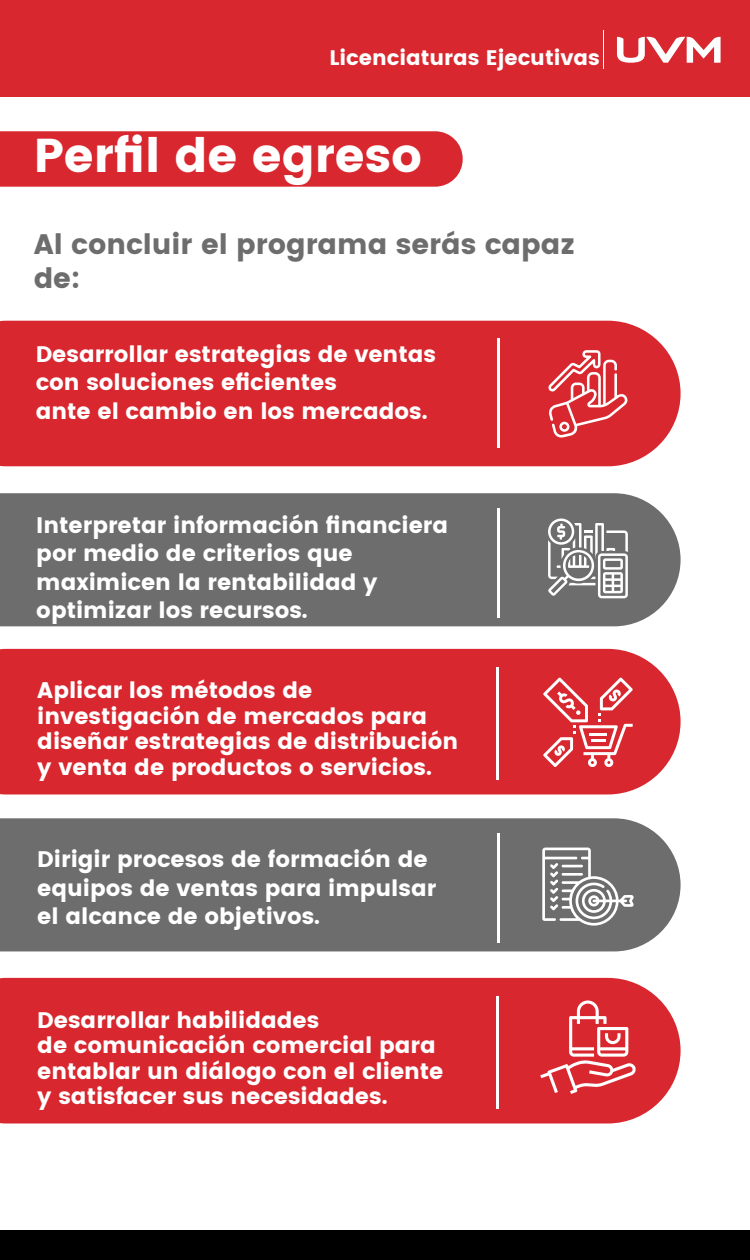
<style>
.page{position:relative;width:750px;height:1260px;background:#fff}
.page>*{position:absolute;margin:0;border:0;box-sizing:border-box;transform-origin:0 0}
.t1{font:47.4px "Poppins";color:#fff}
.t2{font:28.05px/33.8px "Poppins";color:#6d6d6d}
.t3{font:22.5px/28.5px "Poppins";color:#fff}
.t4{font:21px "Poppins";color:#fff}
</style>
<div class="page">
<div style="left:0;top:0;width:750px;height:97px;background:#d8272e"></div>
<hr style="left:603px;top:30px;width:1px;height:39px;background:#fff">
<svg style="left:617px;top:37px;width:104px;height:26px"></svg>
<div style="left:0;top:131px;width:463px;height:56px;background:#d8272e"></div>
<div style="left:0;top:1230px;width:750px;height:30px;background:#000"></div>
<div style="left:0;top:493px;width:681px;height:133px;background:#6d6d6d"></div>
<hr style="left:497px;top:508px;width:2px;height:110px;background:#fff">
<div style="left:0;top:321px;width:681px;height:145px;background:#d8272e"></div>
<hr style="left:497px;top:338px;width:2px;height:110px;background:#fff">
<div style="left:0;top:649px;width:681px;height:145px;background:#d8272e"></div>
<hr style="left:496px;top:667px;width:2px;height:113px;background:#fff">
<div style="left:0;top:818px;width:681px;height:133px;background:#6d6d6d"></div>
<hr style="left:497px;top:834px;width:2px;height:109px;background:#fff">
<div style="left:0;top:978px;width:681px;height:145px;background:#d8272e"></div>
<hr style="left:496px;top:996px;width:2px;height:113px;background:#fff">
<svg style="left:548px;top:350px;width:81px;height:88px;background:#e0545a"></svg>
<svg style="left:548px;top:519px;width:80px;height:79px"></svg>
<svg style="left:543px;top:677px;width:90px;height:91px"></svg>
<svg style="left:542px;top:848px;width:92px;height:78px"></svg>
<svg style="left:540px;top:1000px;width:96px;height:94px;background:#df4f55"></svg>
<p class="t4" style="left:329px;top:45px;width:272px">Licenciaturas Ejecutivas</p>
<h1 class="t1" style="left:34px;top:128px;width:390px">Perfil de egreso</h1>
<p class="t2" style="left:34px;top:228px;width:543px">Al concluir el programa serás capaz de:</p>
<p class="t3" style="left:36px;top:340px;width:402px">Desarrollar estrategias de ventas con soluciones eficientes<br>ante el cambio en los mercados.</p>
<p class="t3" style="left:36px;top:511px;width:413px">Interpretar información financiera por medio de criterios que maximicen la rentabilidad y optimizar los recursos.</p>
<p class="t3" style="left:37px;top:678px;width:422px;line-height:25.5px">Aplicar los métodos de investigación de mercados para diseñar estrategias de distribución y venta de productos o servicios.</p>
<p class="t3" style="left:37px;top:845px;width:400px">Dirigir procesos de formación de equipos de ventas para impulsar el alcance de objetivos.</p>
<p class="t3" style="left:37px;top:1007px;width:408px;line-height:25.5px">Desarrollar habilidades<br>de comunicación comercial para entablar un diálogo con el cliente y satisfacer sus necesidades.</p>
</div>
